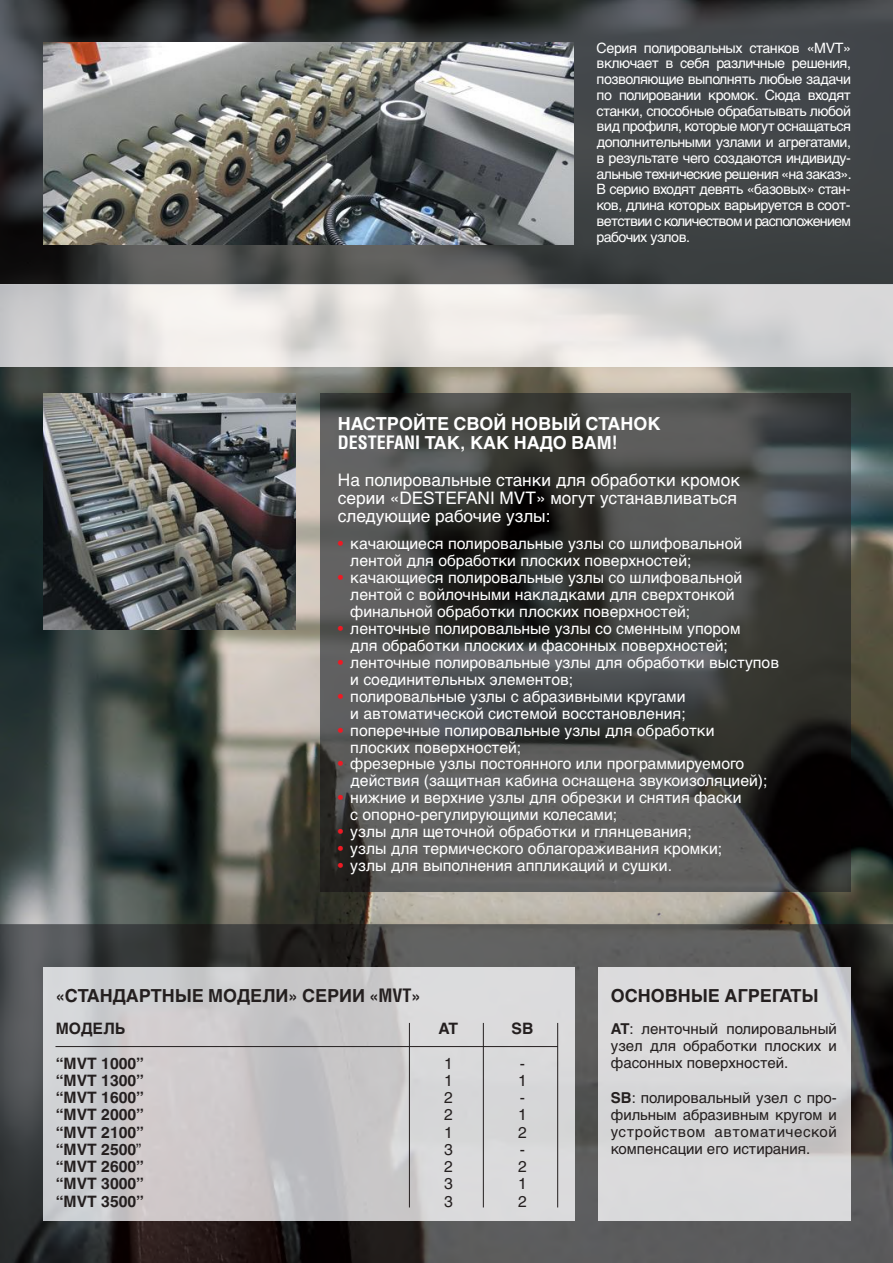
<style>
.page{position:relative;width:893px;height:1263px;background:#fff}
.page>*{position:absolute;margin:0;border:0;box-sizing:border-box;transform-origin:0 0}
.t1{font:700 18px/18.8px "Helvetica Cyr";color:#fff}
.t2{font:700 18px "Helvetica Cyr";color:#241f1f}
.t3{font:17.25px/18px "Helvetica Cyr Upright";color:#fff}
.t4{font:15.75px/17px "Helvetica Cyr Upright";color:#fff}
.t5{font:700 15.75px "Helvetica";color:#241f1f}
.t6{font:15.75px "Helvetica";color:#241f1f}
.t7{font:700 15.75px "Helvetica Cyr";color:#241f1f}
.t8{font:15px/17.2px "Helvetica Cyr Upright";color:#241f1f;text-align:justify}
.t9{font:14.25px/15.8px "Helvetica Cyr Upright";letter-spacing:-.05em;color:#fff;text-align:justify}
.s1{font-family:"Helvetica"}
.s2{font-family:"Helvetica";font-stretch:condensed}
.s3{font-family:"Helvetica";color:#ef1923}
.s4{font-weight:400}
.s5{font-family:"Helvetica";font-weight:700}
</style>
<div class="page">
<img style="left:0;top:366px;width:893px;height:558px">
<img style="left:0;top:924px;width:893px;height:339px">
<img style="left:0;top:0;width:893px;height:366px">
<img style="left:0;top:284px;width:893px;height:1px">
<img style="left:43px;top:394px;width:253px;height:235px">
<img style="left:43px;top:42px;width:530px;height:202px">
<img style="left:321px;top:394px;width:530px;height:498px">
<img style="left:43px;top:967px;width:532px;height:253px">
<img style="left:598px;top:967px;width:253px;height:253px">
<hr style="left:55px;top:1046px;width:503px;height:1px;background:#241f1f">
<hr style="left:409px;top:1023px;width:1px;height:184px;background:#241f1f">
<hr style="left:483px;top:1023px;width:1px;height:184px;background:#241f1f">
<hr style="left:557px;top:1023px;width:1px;height:184px;background:#241f1f">
<p class="t9" style="left:597px;top:41px;width:257px">Серия полировальных станков <span class="s1">«MVT» </span>включает в себя различные решения<span class="s1">, </span>позволяющие выполнять любые задачи по полировании кромок<span class="s1">.</span> Сюда входят станки<span class="s1">,</span> способные обрабатывать любой вид профиля<span class="s1">,</span> которые могут оснащаться дополнительными узлами и агрегатами<span class="s1">, </span>в результате чего создаются индивиду&shy;альные технические решения <span class="s1">«</span>на заказ<span class="s1">».<br></span>В серию входят девять <span class="s1">«</span>базовых<span class="s1">»</span> стан&shy;ков<span class="s1">,</span> длина которых варьируется в соот&shy;ветствии с количеством и расположением рабочих узлов<span class="s1">.</span></p>
<p class="t1" style="left:338px;top:416px;width:324px">НАСТРОЙТЕ СВОЙ НОВЫЙ СТАНОК<br><span class="s2">DESTEFANI</span> ТАК<span class="s2">,</span> КАК НАДО ВАМ<span class="s2">!</span></p>
<p class="t3" style="left:338px;top:472px;width:403px">На полировальные станки для обработки кромок серии <span class="s1">«DESTEFANI MVT»</span> могут устанавливаться следующие рабочие узлы<span class="s1">:</span></p>
<p class="t4" style="left:350px;top:537px;width:393px;text-indent:-12px"><span class="s3">•</span> качающиеся полировальные узлы со шлифовальной лентой для обработки плоских поверхностей<span class="s1">;</span></p>
<p class="t4" style="left:350px;top:571px;width:393px;text-indent:-12px"><span class="s3">•</span> качающиеся полировальные узлы со шлифовальной лентой с войлочными накладками для сверхтонкой финальной обработки плоских поверхностей<span class="s1">;</span></p>
<p class="t4" style="left:338px;top:621px;width:404px;text-align:center"><span class="s3">•</span> ленточные полировальные узлы со сменным упором для обработки плоских и фасонных поверхностей<span class="s1">;</span></p>
<p class="t4" style="left:350px;top:655px;width:430px;text-indent:-12px"><span class="s3">•</span> ленточные полировальные узлы для обработки выступов и соединительных элементов<span class="s1">;</span></p>
<p class="t4" style="left:338px;top:689px;width:349px;text-align:right"><span class="s3">•</span> полировальные узлы с абразивными кругами и автоматической системой восстановления<span class="s1">;</span></p>
<p class="t4" style="left:350px;top:723px;width:366px;text-indent:-12px"><span class="s3">•</span> поперечные полировальные узлы для обработки плоских поверхностей<span class="s1">;</span></p>
<p class="t4" style="left:350px;top:757px;width:419px;text-indent:-12px"><span class="s3">•</span> фрезерные узлы постоянного или программируемого действия <span class="s1">(</span>защитная кабина оснащена звукоизоляцией<span class="s1">);</span></p>
<p class="t4" style="left:350px;top:791px;width:393px;text-indent:-12px"><span class="s3">•</span> нижние и верхние узлы для обрезки и снятия фаски с опорно<span class="s1">-</span>регулирующими колесами<span class="s1">;</span></p>
<p class="t4" style="left:338px;top:825px;width:355px"><span class="s3">•</span> узлы для щеточной обработки и глянцевания<span class="s1">;</span></p>
<p class="t4" style="left:338px;top:842px;width:386px"><span class="s3">•</span> узлы для термического облагораживания кромки<span class="s1">;</span></p>
<p class="t4" style="left:338px;top:859px;width:336px"><span class="s3">•</span> узлы для выполнения аппликаций и сушки<span class="s1">.</span></p>
<p class="t2" style="left:56px;top:988px;width:366px"><span class="s2">«</span>СТАНДАРТНЫЕ МОДЕЛИ<span class="s2">»</span> СЕРИИ <span class="s2">«MVT»</span></p>
<p class="t2" style="left:611px;top:988px;width:209px">ОСНОВНЫЕ АГРЕГАТЫ</p>
<p class="t7" style="left:56px;top:1022px;width:71px">МОДЕЛЬ</p>
<p class="t5" style="left:439px;top:1023px;width:21px">AT</p>
<p class="t5" style="left:512px;top:1023px;width:23px">SB</p>
<p class="t5" style="left:56px;top:1057px;width:90px">“MVT 1000”</p>
<p class="t6" style="left:444px;top:1057px;width:10px">1</p>
<p class="t6" style="left:520px;top:1057px;width:7px">-</p>
<p class="t5" style="left:56px;top:1075px;width:90px">“MVT 1300”</p>
<p class="t6" style="left:444px;top:1075px;width:10px">1</p>
<p class="t6" style="left:518px;top:1075px;width:10px">1</p>
<p class="t5" style="left:56px;top:1092px;width:90px">“MVT 1600”</p>
<p class="t6" style="left:444px;top:1092px;width:10px">2</p>
<p class="t6" style="left:520px;top:1092px;width:7px">-</p>
<p class="t5" style="left:56px;top:1109px;width:90px">“MVT 2000”</p>
<p class="t6" style="left:444px;top:1109px;width:10px">2</p>
<p class="t6" style="left:518px;top:1109px;width:10px">1</p>
<p class="t5" style="left:56px;top:1126px;width:90px">“MVT 2100”</p>
<p class="t6" style="left:444px;top:1126px;width:10px">1</p>
<p class="t6" style="left:518px;top:1126px;width:10px">2</p>
<p class="t5" style="left:56px;top:1144px;width:87px">“MVT 2500<span class="s4">”</span></p>
<p class="t6" style="left:444px;top:1144px;width:10px">3</p>
<p class="t6" style="left:520px;top:1144px;width:7px">-</p>
<p class="t5" style="left:56px;top:1161px;width:90px">“MVT 2600”</p>
<p class="t6" style="left:444px;top:1161px;width:10px">2</p>
<p class="t6" style="left:518px;top:1161px;width:10px">2</p>
<p class="t5" style="left:56px;top:1178px;width:90px">“MVT 3000”</p>
<p class="t6" style="left:444px;top:1178px;width:10px">3</p>
<p class="t6" style="left:518px;top:1178px;width:10px">1</p>
<p class="t5" style="left:56px;top:1195px;width:90px">“MVT 3500”</p>
<p class="t6" style="left:444px;top:1195px;width:10px">3</p>
<p class="t6" style="left:518px;top:1195px;width:10px">2</p>
<p class="t8" style="left:611px;top:1021px;width:227px"><span class="s5">AT</span><span class="s1">:</span> ленточный полировальный узел для обработки плоских и фасонных поверхностей<span class="s1">.</span></p>
<p class="t8" style="left:611px;top:1090px;width:227px"><span class="s5">SB</span><span class="s1">:</span> полировальный узел с про&shy;фильным абразивным кругом и устройством автоматической компенсации его истирания<span class="s1">.</span></p>
</div>
